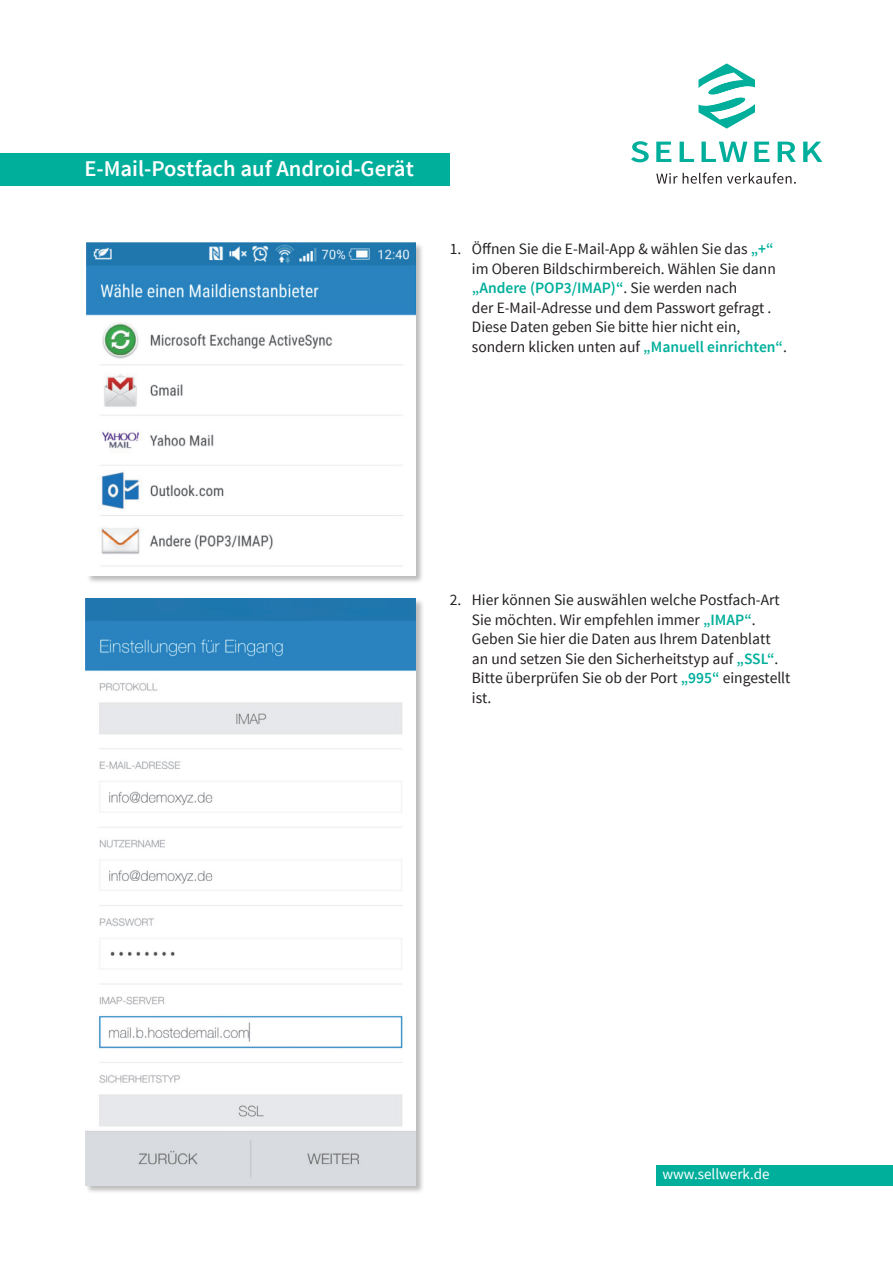
<style>
.page{position:relative;width:893px;height:1263px;background:#fff}
.page>*{position:absolute;margin:0;border:0;box-sizing:border-box;transform-origin:0 0}
.t1{font:600 22.5px "Source Sans Pro";color:#fff}
.t2{font:15.75px/19.5px "Source Sans Pro";color:#231f20}
.t3{font:15px "Source Sans Pro";color:#fff}
.s1{font-weight:600;color:#00af9b}
</style>
<div class="page">
<svg style="left:698px;top:63px;width:57px;height:66px"></svg>
<svg style="left:631px;top:141px;width:18px;height:21px"></svg>
<svg style="left:656px;top:142px;width:15px;height:20px"></svg>
<svg style="left:680px;top:142px;width:14px;height:20px"></svg>
<svg style="left:701px;top:142px;width:46px;height:20px"></svg>
<svg style="left:754px;top:142px;width:15px;height:20px"></svg>
<svg style="left:778px;top:142px;width:18px;height:20px"></svg>
<svg style="left:803px;top:142px;width:19px;height:20px"></svg>
<svg style="left:656px;top:173px;width:140px;height:11px"></svg>
<div style="left:656px;top:1165px;width:237px;height:20px;background:#00af9b"></div>
<div style="left:0;top:153px;width:450px;height:32px;background:#00af9b"></div>
<div style="left:86px;top:242px;width:339px;height:343px;background:#231f20;opacity:.3"></div>
<img style="left:86px;top:242px;width:330px;height:334px">
<div style="left:85px;top:598px;width:339px;height:596px;background:#231f20;opacity:.3"></div>
<img style="left:85px;top:598px;width:330px;height:587px">
<h1 class="t1" style="left:84px;top:154px;width:331px">E-Mail-Postfach auf Android-Gerät</h1>
<p class="t2" style="left:472px;top:239px;width:317px;text-indent:-22px">1. Öffnen Sie die E-Mail-App &amp; wählen Sie das <span class="s1">„+“ </span>im Oberen Bildschirmbereich. Wählen Sie dann <span class="s1">„Andere (POP3/IMAP)“</span>. Sie werden nach<br>der E-Mail-Adresse und dem Passwort gefragt .<br>Diese Daten geben Sie bitte hier nicht ein, sondern klicken unten auf <span class="s1">„Manuell einrichten“</span>.</p>
<p class="t2" style="left:472px;top:590px;width:320px;text-indent:-22px">2. Hier können Sie auswählen welche Postfach-Art Sie möchten. Wir empfehlen immer <span class="s1">„IMAP“</span>.<br>Geben Sie hier die Daten aus Ihrem Datenblatt an und setzen Sie den Sicherheitstyp auf <span class="s1">„SSL“</span>.<br>Bitte überprüfen Sie ob der Port <span class="s1">„995“</span> eingestellt ist.</p>
<p class="t3" style="left:662px;top:1164px;width:109px">www.sellwerk.de</p>
</div>
